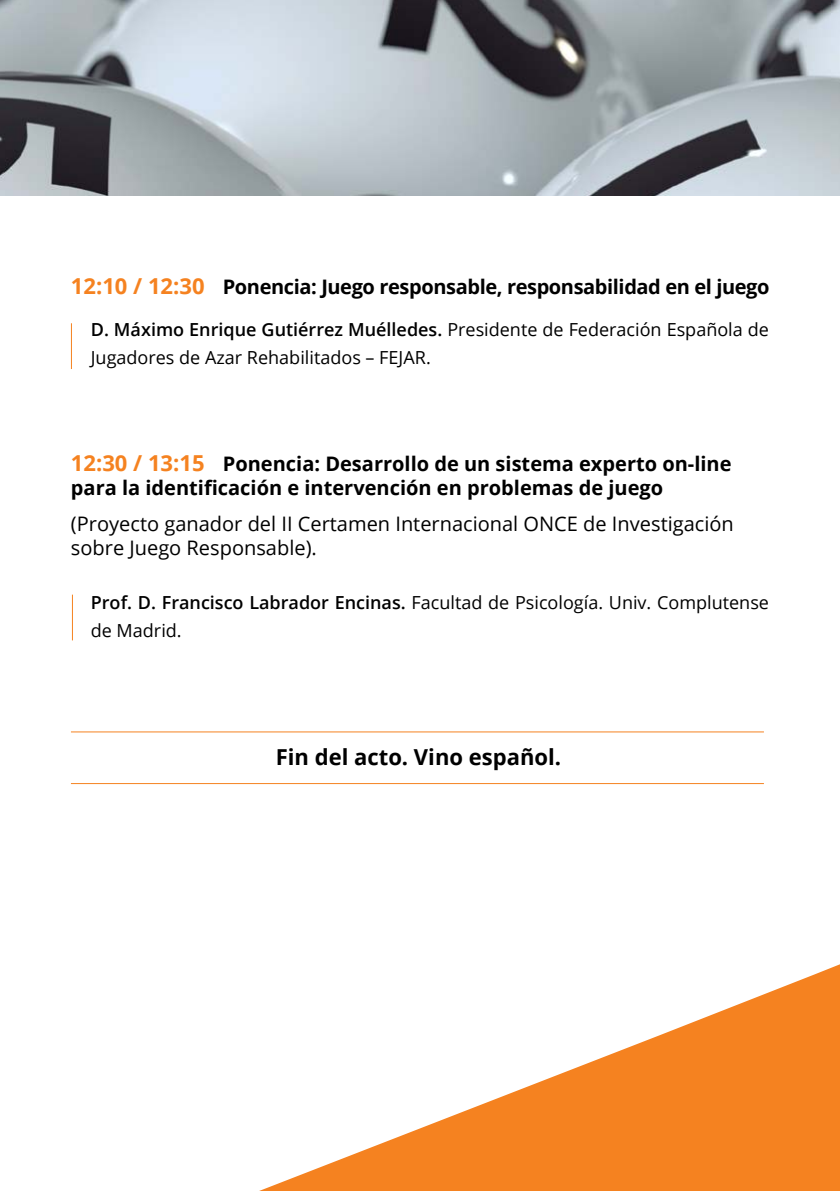
<style>
.page{position:relative;width:840px;height:1191px;background:#fff}
.page>*{position:absolute;margin:0;border:0;box-sizing:border-box;transform-origin:0 0}
.t1{font:700 22px "Open Sans";color:#000}
.t2{font:700 20px/24px "Open Sans";color:#000}
.t3{font:20px/24px "Open Sans";color:#000}
.t4{font:700 20px "Open Sans";letter-spacing:-.02em;color:#000}
.t5{font:18px/28px "Open Sans";color:#000}
.s1{font-size:22px;color:#f58220}
.s2{font-weight:600}
</style>
<div class="page">
<img style="left:0;top:0;width:839px;height:196px">
<svg style="left:259px;top:964px;width:580px;height:227px"></svg>
<hr style="left:71px;top:783px;width:692px;height:1px;background:#f58220">
<hr style="left:71px;top:731px;width:692px;height:1px;background:#f58220">
<hr style="left:71px;top:323px;width:1px;height:46px;background:#f58220">
<hr style="left:72px;top:594px;width:1px;height:46px;background:#f58220">
<p class="t4" style="left:71px;top:273px;width:699px"><span class="s1">12:10 / 12:30</span> Ponencia: Juego responsable, responsabilidad en el juego</p>
<p class="t5" style="left:91px;top:315px;width:679px"><span class="s2">D. Máximo Enrique Gutiérrez Muélledes.</span> Presidente de Federación Española de<br>Jugadores de Azar Rehabilitados – FEJAR.</p>
<p class="t2" style="left:71px;top:451px;width:661px"><span class="s1">12:30 / 13:15</span> Ponencia: Desarrollo de un sistema experto on-line para la identificación e intervención en problemas de juego</p>
<p class="t3" style="left:71px;top:511px;width:664px">(Proyecto ganador del II Certamen Internacional ONCE de Investigación sobre Juego Responsable).</p>
<p class="t5" style="left:91px;top:588px;width:679px"><span class="s2">Prof. D. Francisco Labrador Encinas.</span> Facultad de Psicología. Univ. Complutense de Madrid.</p>
<p class="t1" style="left:275px;top:742px;width:287px">Fin del acto. Vino español.</p>
</div>
